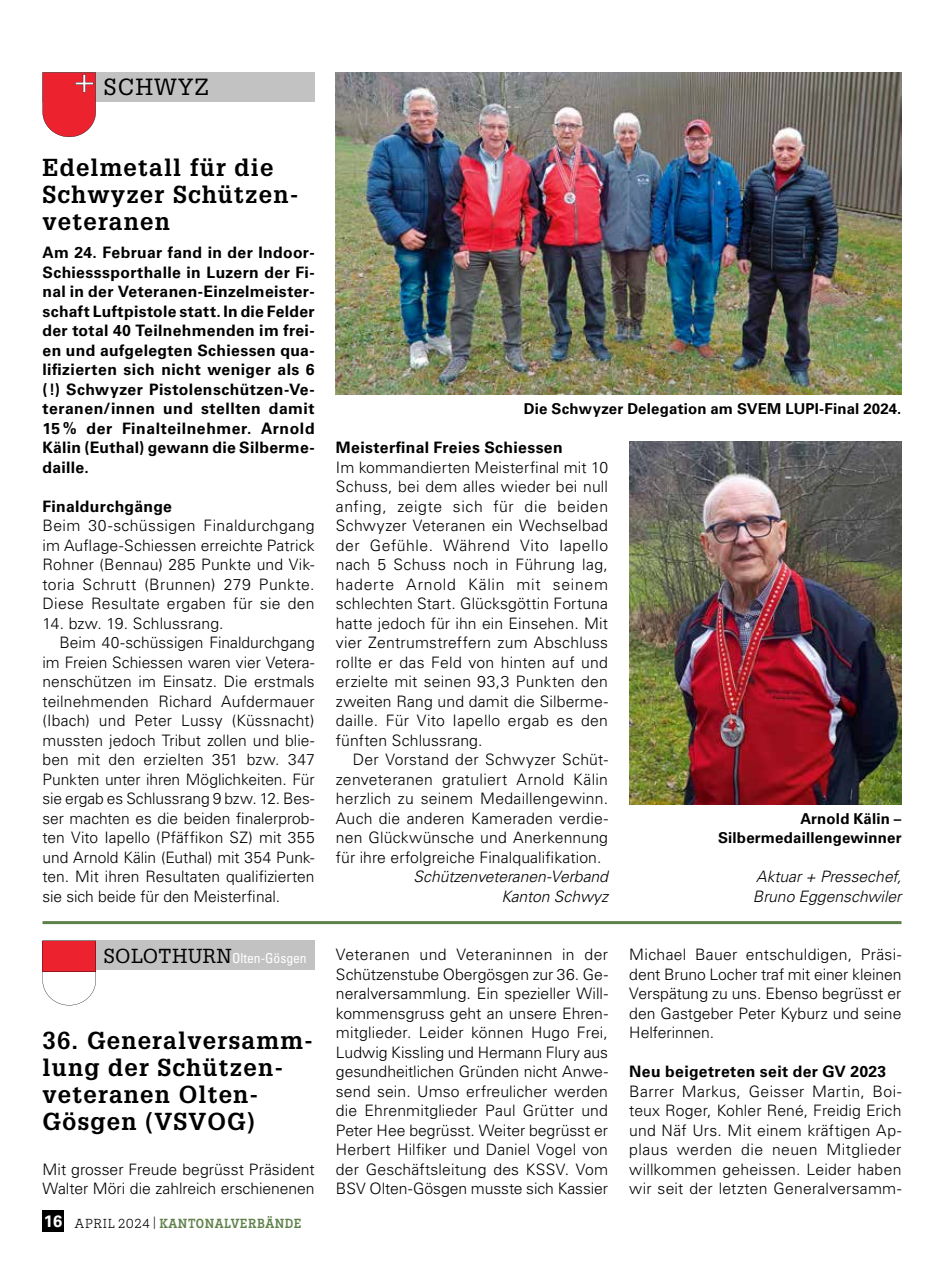
<style>
.page{position:relative;width:944px;height:1263px;background:#fff}
.page>*{position:absolute;margin:0;border:0;box-sizing:border-box;transform-origin:0 0}
.t1{font:700 24px/27px "Glypha LT Std";letter-spacing:.05em;color:#000}
.t2{font:22.8px "Glypha LT Std";letter-spacing:.05em;color:#000}
.t3{font:700 16.5px "Univers LT Std";color:#fff}
.t4{font:300 15.75px/19.5px "Univers LT Std";letter-spacing:.005em;color:#000;text-align:justify}
.t5{font:700 15.75px/19.5px "Univers LT Std";letter-spacing:.02em;color:#000;text-align:justify}
.t6{font:italic 300 15.75px/19.5px "Univers LT Std";color:#000;text-align:right}
.t7{font:700 15px/19.5px "Univers LT Std";letter-spacing:.01em;color:#000;text-align:right}
.t8{font:700 13.65px "Brix Slab";letter-spacing:.045em;color:#5e8149;scale:.93 1}
.t9{font:condensed 13.65px "Univers LT Std";letter-spacing:-.005em;color:#fff}
.s1{font-family:"Glypha LT Std";font-stretch:normal;font-size:19.8px;color:#000}
.s2{font-weight:300;font-size:13.5px;color:#000}
</style>
<div class="page">
<div style="left:43px;top:1210px;width:21px;height:21px;background:#000"></div>
<div style="left:43px;top:72px;width:272px;height:30px;background:#c3c2c2"></div>
<svg style="left:43px;top:72px;width:53px;height:65px;background:#e73942"></svg>
<div style="left:43px;top:940px;width:272px;height:30px;background:#c3c2c2"></div>
<svg style="left:43px;top:940px;width:53px;height:65px"></svg>
<img style="left:629px;top:442px;width:272px;height:362px">
<img style="left:336px;top:72px;width:565px;height:322px">
<hr style="left:43px;top:921px;width:858px;height:3px;background:#5e8149">
<h2 class="t2" style="left:104px;top:73px;width:106px">SCHWYZ</h2>
<h1 class="t1" style="left:43px;top:153px;width:258px">Edelmetall für die<br>Schwyzer Schützen&shy;veteranen</h1>
<p class="t5" style="left:43px;top:243px;width:274px">Am 24. Februar fand in der Indoor-Schiesssporthalle in Luzern der Fi&shy;nal in der Veteranen-Einzelmeister&shy;schaft Luftpistole statt. In die Felder der total 40 Teilnehmenden im frei&shy;en und aufgelegten Schiessen qua&shy;lifizierten sich nicht weniger als 6 (!) Schwyzer Pistolenschützen-Ve&shy;teranen/innen und stellten damit 15 % der Finalteilnehmer. Arnold Kälin (Euthal) gewann die Silberme&shy;daille.</p>
<p class="t5" style="left:43px;top:496px;width:131px">Finaldurchgänge</p>
<p class="t4" style="left:43px;top:516px;width:274px">Beim 30-schüssigen Finaldurchgang im Auflage-Schiessen erreichte Patrick Rohner (Bennau) 285 Punkte und Vik&shy;toria Schrutt (Brunnen) 279 Punkte.<br>Diese Resultate ergaben für sie den</p>
<p class="t4" style="left:43px;top:613px;width:183px">14. bzw. 19. Schlussrang.</p>
<p class="t4" style="left:60px;top:633px;width:257px">Beim 40-schüssigen Finaldurchgang</p>
<p class="t4" style="left:43px;top:652px;width:274px">im Freien Schiessen waren vier Vetera-</p>
<p class="t4" style="left:43px;top:672px;width:274px">nenschützen im Einsatz. Die erstmals</p>
<p class="t4" style="left:43px;top:691px;width:274px">teilnehmenden Richard Aufdermauer</p>
<p class="t4" style="left:43px;top:711px;width:274px">(Ibach) und Peter Lussy (Küssnacht)</p>
<p class="t4" style="left:43px;top:730px;width:274px">mussten jedoch Tribut zollen und blie-</p>
<p class="t4" style="left:43px;top:750px;width:274px">ben mit den erzielten 351 bzw. 347</p>
<p class="t4" style="left:43px;top:769px;width:274px">Punkten unter ihren Möglichkeiten. Für</p>
<p class="t4" style="left:43px;top:789px;width:274px">sie ergab es Schlussrang 9 bzw. 12. Bes-</p>
<p class="t4" style="left:43px;top:808px;width:274px">ser machten es die beiden finalerprob-</p>
<p class="t4" style="left:43px;top:828px;width:274px">ten Vito Iapello (Pfäffikon SZ) mit 355</p>
<p class="t4" style="left:43px;top:847px;width:274px">und Arnold Kälin (Euthal) mit 354 Punk-</p>
<p class="t4" style="left:43px;top:867px;width:274px">ten. Mit ihren Resultaten qualifizierten</p>
<p class="t4" style="left:43px;top:886px;width:239px">sie sich beide für den Meisterfinal.</p>
<p class="t9" style="left:104px;top:950px;width:204px"><span class="s1">SOLOTHURN</span>Olten-Gösgen</p>
<h1 class="t1" style="left:43px;top:1027px;width:272px">36. Generalversamm&shy;lung der Schützen&shy;veteranen Olten-<br>Gösgen (VSVOG)</h1>
<p class="t4" style="left:43px;top:1159px;width:274px">Mit grosser Freude begrüsst Präsident<br>Walter Möri die zahlreich erschienenen</p>
<p class="t3" style="left:44px;top:1211px;width:20px">16</p>
<p class="t8" style="left:75px;top:1214px;width:245px"><span class="s2">APRIL 2024 |</span> KANTONALVERBÄNDE</p>
<p class="t7" style="left:524px;top:399px;width:379px">Die Schwyzer Delegation am SVEM LUPI-Final 2024.</p>
<p class="t5" style="left:336px;top:438px;width:228px">Meisterfinal Freies Schiessen</p>
<p class="t4" style="left:336px;top:457px;width:274px">Im kommandierten Meisterfinal mit 10<br>Schuss, bei dem alles wieder bei null anfing, zeigte sich für die beiden Schwyzer Veteranen ein Wechselbad der Gefühle. Während Vito Iapello nach 5 Schuss noch in Führung lag, haderte Arnold Kälin mit seinem schlechten Start. Glücksgöttin Fortuna hatte jedoch für ihn ein Einsehen. Mit vier Zentrumstreffern zum Abschluss rollte er das Feld von hinten auf und erzielte mit seinen 93,3 Punkten den zweiten Rang und damit die Silberme&shy;daille. Für Vito Iapello ergab es den fünften Schlussrang.</p>
<p class="t4" style="left:336px;top:750px;width:274px;text-indent:17px">Der Vorstand der Schwyzer Schüt&shy;zenveteranen gratuliert Arnold Kälin herzlich zu seinem Medaillengewinn.<br>Auch die anderen Kameraden verdie&shy;nen Glückwünsche und Anerkennung für ihre erfolgreiche Finalqualifikation.</p>
<p class="t6" style="left:413px;top:867px;width:196px">Schützenveteranen-Verband<br>Kanton Schwyz</p>
<p class="t6" style="left:753px;top:867px;width:150px;text-align:left">Aktuar + Pressechef,<br>Bruno Eggenschwiler</p>
<p class="t7" style="left:718px;top:809px;width:185px">Arnold Kälin –<br>Silbermedaillengewinner</p>
<p class="t4" style="left:336px;top:945px;width:274px">Veteranen und Veteraninnen in der Schützenstube Obergösgen zur 36. Ge&shy;neralversammlung. Ein spezieller Will&shy;kommensgruss geht an unsere Ehren&shy;mitglieder. Leider können Hugo Frei, Ludwig Kissling und Hermann Flury aus gesundheitlichen Gründen nicht Anwe&shy;send sein. Umso erfreulicher werden die Ehrenmitglieder Paul Grütter und Peter Hee begrüsst. Weiter begrüsst er Herbert Hilfiker und Daniel Vogel von der Geschäftsleitung des KSSV. Vom BSV Olten-Gösgen musste sich Kassier</p>
<p class="t4" style="left:629px;top:945px;width:274px">Michael Bauer entschuldigen, Präsi&shy;dent Bruno Locher traf mit einer kleinen Verspätung zu uns. Ebenso begrüsst er den Gastgeber Peter Kyburz und seine Helferinnen.</p>
<p class="t5" style="left:629px;top:1062px;width:259px">Neu beigetreten seit der GV 2023</p>
<p class="t4" style="left:629px;top:1081px;width:274px">Barrer Markus, Geisser Martin, Boi&shy;teux Roger, Kohler René, Freidig Erich und Näf Urs. Mit einem kräftigen Ap&shy;plaus werden die neuen Mitglieder willkommen geheissen. Leider haben wir seit der letzten Generalversamm-</p>
</div>
